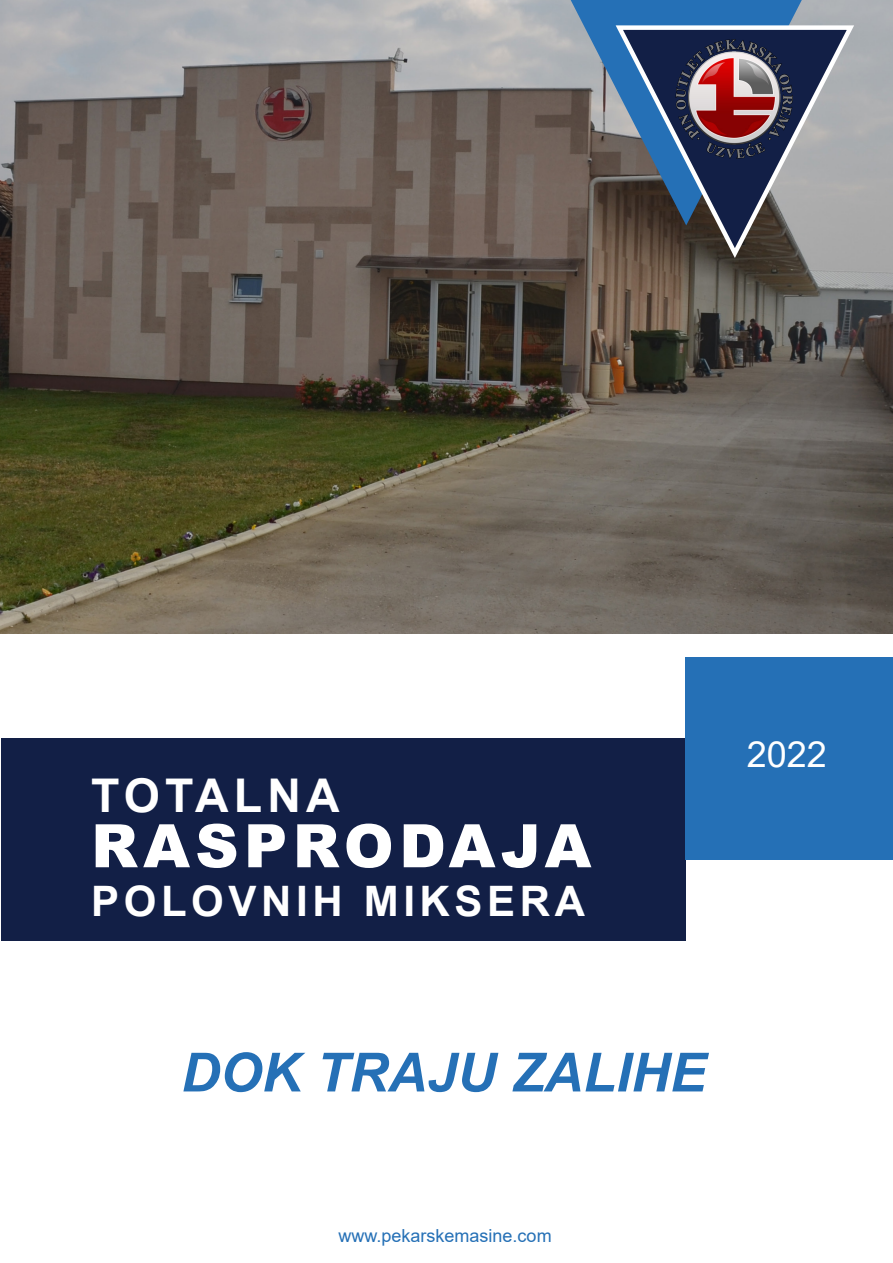
<style>
.page{position:relative;width:893px;height:1263px;background:#fff}
.page>*{position:absolute;margin:0;border:0;box-sizing:border-box;transform-origin:0 0}
.t1{font:900 60px "Arial";letter-spacing:.09em;color:#fff}
.t2{font:italic 700 54px "Arial";color:#2570b6}
.t3{font:700 46.5px "Arial";letter-spacing:.11em;color:#fff}
.t4{font:700 42px "Arial";letter-spacing:.11em;color:#fff}
.t5{font:36px "Arial";color:#fff}
.t6{font:18px "Arial";color:#2570b6}
</style>
<div class="page">
<img style="left:0;top:0;width:893px;height:634px">
<div style="left:1px;top:738px;width:684px;height:202px;background:#121f46"></div>
<div style="left:685px;top:657px;width:208px;height:203px;background:#2570b6"></div>
<svg style="left:571px;top:0;width:231px;height:225px;background:#58738e"></svg>
<svg style="left:613px;top:22px;width:245px;height:241px;background:#636373"></svg>
<p class="t3" style="left:91px;top:763px;width:250px">TOTALNA</p>
<p class="t1" style="left:91px;top:802px;width:502px">RASPRODAJA</p>
<p class="t4" style="left:91px;top:872px;width:496px">POLOVNIH MIKSERA</p>
<p class="t5" style="left:747px;top:729px;width:82px">2022</p>
<p class="t2" style="left:181px;top:1036px;width:526px">DOK TRAJU ZALIHE</p>
<p class="t6" style="left:339px;top:1223px;width:215px">www.pekarskemasine.com</p>
</div>
